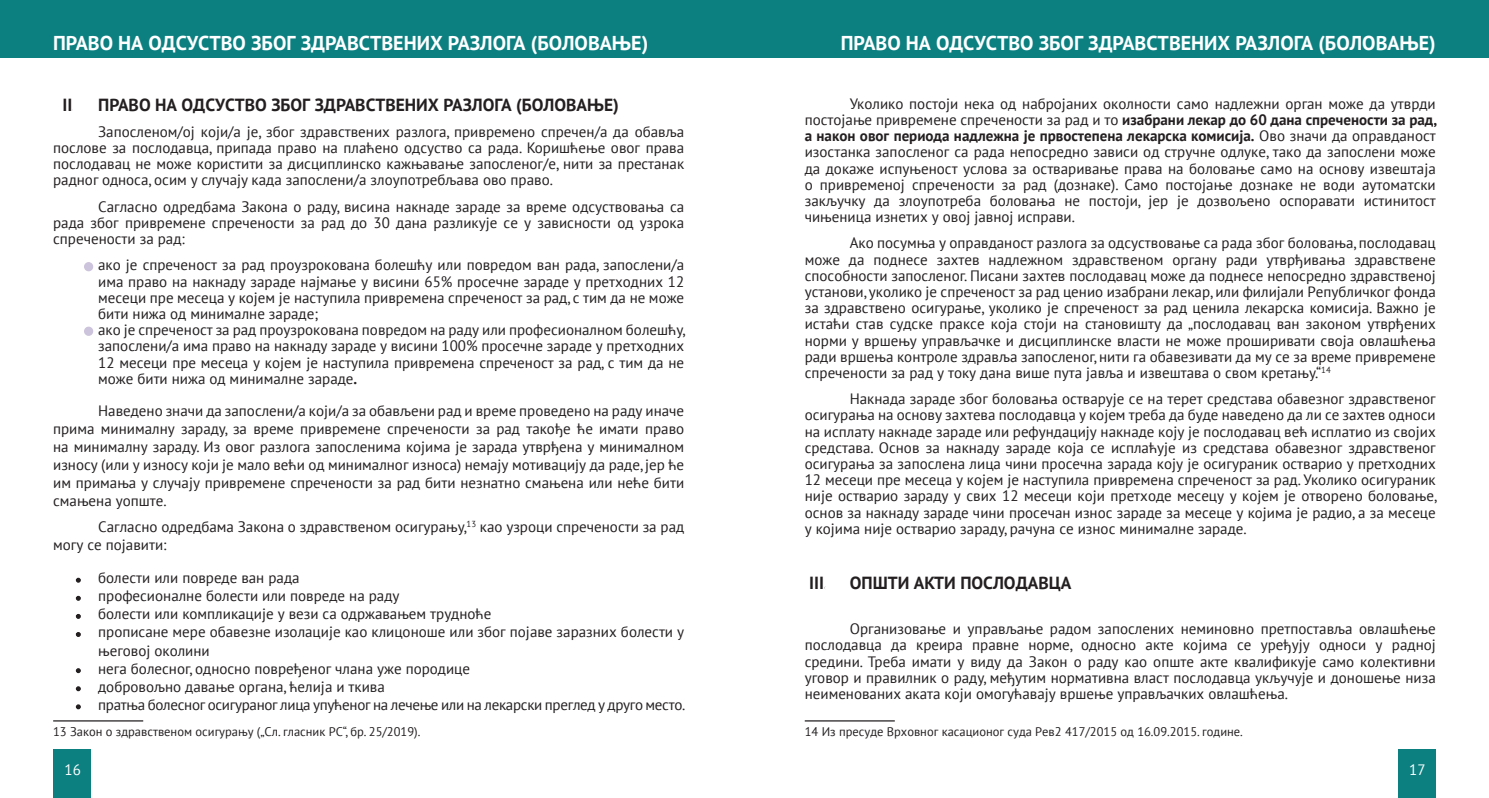
<style>
.page{position:relative;width:1489px;height:798px;background:#fff}
.page>*{position:absolute;margin:0;border:0;box-sizing:border-box;transform-origin:0 0}
.t1{font:700 20px "PT Sans";color:#fff}
.t2{font:700 17.5px "PT Sans";color:#231f20}
.t3{font:15px/16.1px "PT Sans";color:#231f20;text-align:justify}
.t4{font:15px "PT Sans";letter-spacing:-.02em;color:#231f20}
.t5{font:15px "PT Sans";color:#fff}
.t6{font:12.5px "PT Sans";color:#231f20}
.s1{font-weight:700}
.s2{font-family:"Times New Roman"}
</style>
<div class="page">
<div style="left:0;top:0;width:744px;height:58px;background:#0c8081"></div>
<div style="left:744px;top:0;width:744px;height:58px;background:#0c8081"></div>
<div style="left:53px;top:748px;width:38px;height:49px;background:#0c8081"></div>
<div style="left:1397px;top:748px;width:38px;height:49px;background:#0c8081"></div>
<hr style="left:53px;top:720px;width:90px;height:1px;background:#231f20">
<div style="left:85px;top:262px;width:8px;height:8px;background:#ccc3dc;border-radius:50%"></div>
<div style="left:84px;top:262px;width:9px;height:9px;border:1px solid #ccc3dc;border-radius:50%"></div>
<div style="left:85px;top:327px;width:8px;height:8px;background:#ccc3dc;border-radius:50%"></div>
<div style="left:84px;top:326px;width:9px;height:10px;border:1px solid #ccc3dc;border-radius:50%"></div>
<svg style="left:76px;top:577px;width:5px;height:5px"></svg>
<svg style="left:76px;top:595px;width:5px;height:5px"></svg>
<svg style="left:76px;top:614px;width:5px;height:4px"></svg>
<svg style="left:76px;top:632px;width:5px;height:4px"></svg>
<svg style="left:76px;top:668px;width:5px;height:5px"></svg>
<svg style="left:76px;top:686px;width:5px;height:5px"></svg>
<svg style="left:76px;top:704px;width:5px;height:5px"></svg>
<hr style="left:804px;top:720px;width:90px;height:1px;background:#231f20">
<h1 class="t1" style="left:53px;top:30px;width:596px">ПРАВО НА ОДСУСТВО ЗБОГ ЗДРАВСТВЕНИХ РАЗЛОГА (БОЛОВАЊЕ)</h1>
<p class="t2" style="left:63px;top:93px;width:557px">II. ПРАВО НА ОДСУСТВО ЗБОГ ЗДРАВСТВЕНИХ РАЗЛОГА (БОЛОВАЊЕ)</p>
<p class="t3" style="left:53px;top:123px;width:632px;text-indent:45px">Запосленом/oj који/a је, због здравствених разлога, привремено спречен/a да обавља послове за послодавца, припада право на плаћено одсуство са рада. Коришћење овог права послодавац не може користити за дисциплинско кажњавање запосленог/e, нити за престанак радног односа, осим у случају када запослени/a злоупотребљава ово право.</p>
<p class="t3" style="left:53px;top:198px;width:632px;text-indent:45px">Сагласно одредбама Закона о раду, висина накнаде зараде за време одсуствовања са рада због привремене спречености за рад до 30 дана разликује се у зависности од узрока спречености за рад:</p>
<p class="t3" style="left:98px;top:256px;width:587px;text-indent:-22px">• ако је спреченост за рад проузрокована болешћу или повредом ван рада, запослени/a има право на накнаду зараде најмање у висини 65% просечне зараде у претходних 12 месеци пре месеца у којем је наступила привремена спреченост за рад, с тим да не може бити нижа од минималне зараде;</p>
<p class="t3" style="left:98px;top:321px;width:588px;text-indent:-22px">• ако је спреченост за рад проузрокована повредом на раду или професионалном болешћу, запослени/a има право на накнаду зараде у висини 100% просечне зараде у претходних 12 месеци пре месеца у којем је наступила привремена спреченост за рад, с тим да не може бити нижа од минималне зараде<span class="s1">.</span></p>
<p class="t3" style="left:53px;top:400px;width:632px;line-height:18px;text-indent:45px">Наведено значи да запослени/a који/a за обављени рад и време проведено на раду иначе прима минималну зараду, за време привремене спречености за рад такође ће имати право на минималну зараду. Из овог разлога запосленима којима је зарада утврђена у минималном износу (или у износу који је мало већи од минималног износа) немају мотивацију да раде, јер ће им примања у случају привремене спречености за рад бити незнатно смањена или неће бити смањена уопште.</p>
<p class="t3" style="left:53px;top:517px;width:632px;line-height:18px;text-indent:45px">Сагласно одредбама Закона о здравственом осигурању,<sup>13</sup> као узроци спречености за рад могу се појавити:</p>
<p class="t3" style="left:76px;top:569px;width:225px"><span class="s2">-</span> болести или повреде ван рада</p>
<p class="t3" style="left:76px;top:587px;width:325px"><span class="s2">-</span> професионалне болести или повреде на раду</p>
<p class="t3" style="left:76px;top:605px;width:417px"><span class="s2">-</span> болести или компликације у вези са одржавањем трудноће</p>
<p class="t3" style="left:98px;top:622px;width:587px;line-height:18px;text-indent:-22px"><span class="s2">-</span> прописане мере обавезне изолације као клицоноше или због појаве заразних болести у његовој околини</p>
<p class="t3" style="left:76px;top:659px;width:396px"><span class="s2">-</span> нега болесног, односно повређеног члана уже породице</p>
<p class="t3" style="left:76px;top:677px;width:311px"><span class="s2">-</span> добровољно давање органа, ћелија и ткива</p>
<p class="t4" style="left:76px;top:694px;width:611px"><span class="s2">-</span> пратња болесног осигураног лица упућеног на лечење или на лекарски преглед у друго место.</p>
<p class="t6" style="left:53px;top:723px;width:369px">13 Закон о здравственом осигурању („Сл. гласник РС“, бр. 25/2019).</p>
<h1 class="t1" style="left:840px;top:30px;width:596px">ПРАВО НА ОДСУСТВО ЗБОГ ЗДРАВСТВЕНИХ РАЗЛОГА (БОЛОВАЊЕ)</h1>
<p class="t3" style="left:804px;top:95px;width:633px;text-indent:45px">Уколико постоји нека од набројаних околности само надлежни орган може да утврди постојање привремене спречености за рад и то <span class="s1">изабрани лекар до 60 дана спречености за рад, а након овог периода надлежна је првостепена лекарска комисија.</span> Ово значи да оправданост изостанка запосленог са рада непосредно зависи од стручне одлуке, тако да запослени може да докаже испуњеност услова за остваривање права на боловање само на основу извештаја о привременој спречености за рад (дознаке). Само постојање дознаке не води аутоматски закључку да злоупотреба боловања не постоји, јер је дозвољено оспоравати истинитост чињеница изнетих у овој јавној исправи.</p>
<p class="t3" style="left:804px;top:234px;width:632px;text-indent:45px">Ако посумња у оправданост разлога за одсуствовање са рада због боловања, послодавац може да поднесе захтев надлежном здравственом органу ради утврђивања здравствене способности запосленог. Писани захтев послодавац може да поднесе непосредно здравственој установи, уколико је спреченост за рад ценио изабрани лекар, или филијали Републичког фонда за здравствено осигурање, уколико је спреченост за рад ценила лекарска комисија. Важно је истаћи став судске праксе која стоји на становишту да „послодавац ван законом утврђених норми у вршењу управљачке и дисциплинске власти не може проширивати своја овлашћења ради вршења контроле здравља запосленог, нити га обавезивати да му се за време привремене спречености за рад у току дана више пута јавља и извештава о свом кретању.“<sup>14</sup></p>
<p class="t3" style="left:804px;top:390px;width:633px;text-indent:45px">Накнада зараде због боловања остварује се на терет средстава обавезног здравственог осигурања на основу захтева послодавца у којем треба да буде наведено да ли се захтев односи на исплату накнаде зараде или рефундацију накнаде коју је послодавац већ исплатио из својих средстава. Основ за накнаду зараде која се исплаћује из средстава обавезног здравственог осигурања за запослена лица чини просечна зарада коју је осигураник остварио у претходних 12 месеци пре месеца у којем је наступила привремена спреченост за рад. Уколико осигураник није остварио зараду у свих 12 месеци који претходе месецу у којем је отворено боловање, основ за накнаду зараде чини просечан износ зараде за месеце у којима је радио, а за месеце у којима није остварио зараду, рачуна се износ минималне зараде.</p>
<p class="t2" style="left:809px;top:571px;width:263px">III. ОПШТИ АКТИ ПОСЛОДАВЦА</p>
<p class="t3" style="left:804px;top:620px;width:632px;text-indent:45px">Организовање и управљање радом запослених неминовно претпоставља овлашћење послодавца да креира правне норме, односно акте којима се уређују односи у радној средини. Треба имати у виду да Закон о раду као опште акте квалификује само колективни уговор и правилник о раду, међутим нормативна власт послодавца укључује и доношење низа неименованих аката који омогућавају вршење управљачких овлашћења.</p>
<p class="t6" style="left:804px;top:723px;width:439px">14 Из пресуде Врховног касационог суда Рев2 417/2015 од 16.09.2015. године.</p>
<p class="t5" style="left:64px;top:760px;width:18px">16</p>
<p class="t5" style="left:1408px;top:760px;width:18px">17</p>
</div>
